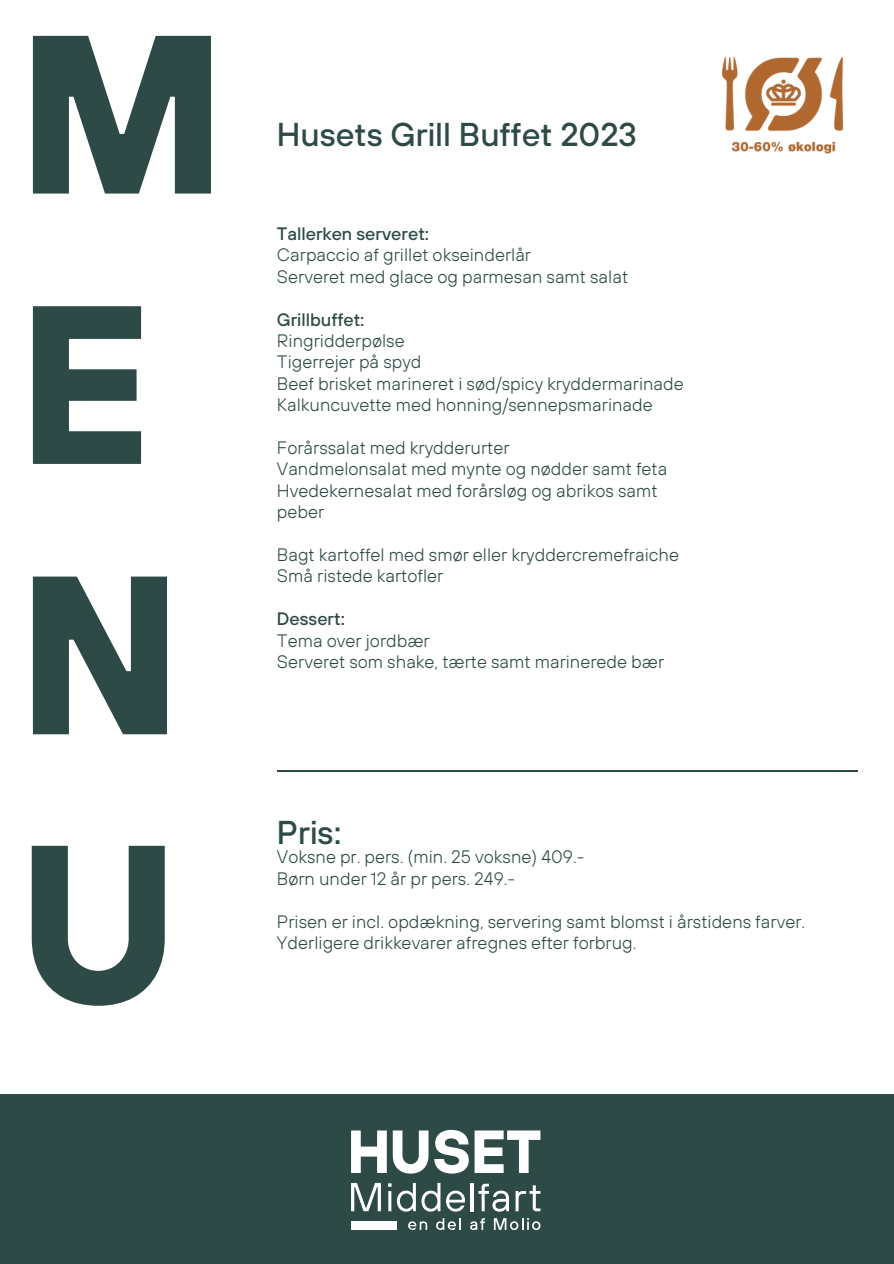
<style>
.page{position:relative;width:894px;height:1264px;background:#fff}
.page>*{position:absolute;margin:0;border:0;box-sizing:border-box;transform-origin:0 0}
.t1{font:700 225.15px/270.3px "TT Hoves";color:#2d4a46}
.t2{font:500 33px "TT Hoves";color:#2d4a46}
.t3{font:300 18px/21.5px "TT Hoves";color:#2d4a46}
.t4{font:500 18px "TT Hoves";color:#2d4a46}
</style>
<div class="page">
<div style="left:0;top:1094px;width:893px;height:169px;background:#2d4a46"></div>
<svg style="left:351px;top:1182px;width:30px;height:29px"></svg>
<hr style="left:388px;top:1190px;width:3px;height:21px;background:#fff">
<svg style="left:397px;top:1182px;width:43px;height:29px"></svg>
<svg style="left:446px;top:1190px;width:19px;height:21px"></svg>
<hr style="left:470px;top:1182px;width:3px;height:29px;background:#fff">
<svg style="left:478px;top:1183px;width:31px;height:28px"></svg>
<svg style="left:515px;top:1185px;width:25px;height:26px"></svg>
<svg style="left:351px;top:1130px;width:35px;height:42px"></svg>
<svg style="left:392px;top:1130px;width:36px;height:43px"></svg>
<svg style="left:434px;top:1129px;width:34px;height:44px"></svg>
<svg style="left:474px;top:1130px;width:66px;height:42px"></svg>
<div style="left:351px;top:1220px;width:45px;height:9px;background:#fff"></div>
<svg style="left:408px;top:1221px;width:19px;height:8px"></svg>
<svg style="left:436px;top:1218px;width:25px;height:11px"></svg>
<svg style="left:470px;top:1218px;width:15px;height:11px"></svg>
<svg style="left:493px;top:1218px;width:47px;height:11px"></svg>
<img style="left:722px;top:56px;width:122px;height:98px">
<hr style="left:277px;top:770px;width:580px;height:2px;background:#2d4a46">
<p class="t1" style="left:17px;top:-8px;width:211px">M<br>E<br>N</p>
<p class="t1" style="left:17px;top:802px;width:164px">U</p>
<p class="t2" style="left:277px;top:116px;width:361px">Husets Grill Buffet 2023</p>
<p class="t4" style="left:277px;top:223px;width:154px">Tallerken serveret:</p>
<p class="t3" style="left:277px;top:245px;width:255px">Carpaccio af grillet okseinderlår</p>
<p class="t3" style="left:277px;top:267px;width:352px">Serveret med glace og parmesan samt salat</p>
<p class="t4" style="left:277px;top:309px;width:89px">Grillbuffet:</p>
<p class="t3" style="left:277px;top:331px;width:129px">Ringridderpølse</p>
<p class="t3" style="left:277px;top:352px;width:146px">Tigerrejer på spyd</p>
<p class="t3" style="left:277px;top:374px;width:408px">Beef brisket marineret i sød/spicy kryddermarinade<br>Kalkuncuvette med honning/sennepsmarinade</p>
<p class="t3" style="left:277px;top:438px;width:234px">Forårssalat med krydderurter</p>
<p class="t3" style="left:277px;top:459px;width:392px">Vandmelonsalat med mynte og nødder samt feta<br>Hvedekernesalat med forårsløg og abrikos samt peber</p>
<p class="t3" style="left:277px;top:545px;width:403px">Bagt kartoffel med smør eller kryddercremefraiche<br>Små ristede kartofler</p>
<p class="t4" style="left:277px;top:609px;width:69px">Dessert:</p>
<p class="t3" style="left:277px;top:630px;width:154px">Tema over jordbær</p>
<p class="t3" style="left:277px;top:652px;width:388px">Serveret som shake, tærte samt marinerede bær</p>
<p class="t2" style="left:277px;top:813px;width:66px">Pris:</p>
<p class="t3" style="left:277px;top:847px;width:309px">Voksne pr. pers. (min. 25 voksne) 409.-</p>
<p class="t3" style="left:277px;top:868px;width:239px">Børn under 12 år pr pers. 249.-</p>
<p class="t3" style="left:277px;top:911px;width:529px">Prisen er incl. opdækning, servering samt blomst i årstidens farver.<br>Yderligere drikkevarer afregnes efter forbrug.</p>
</div>
